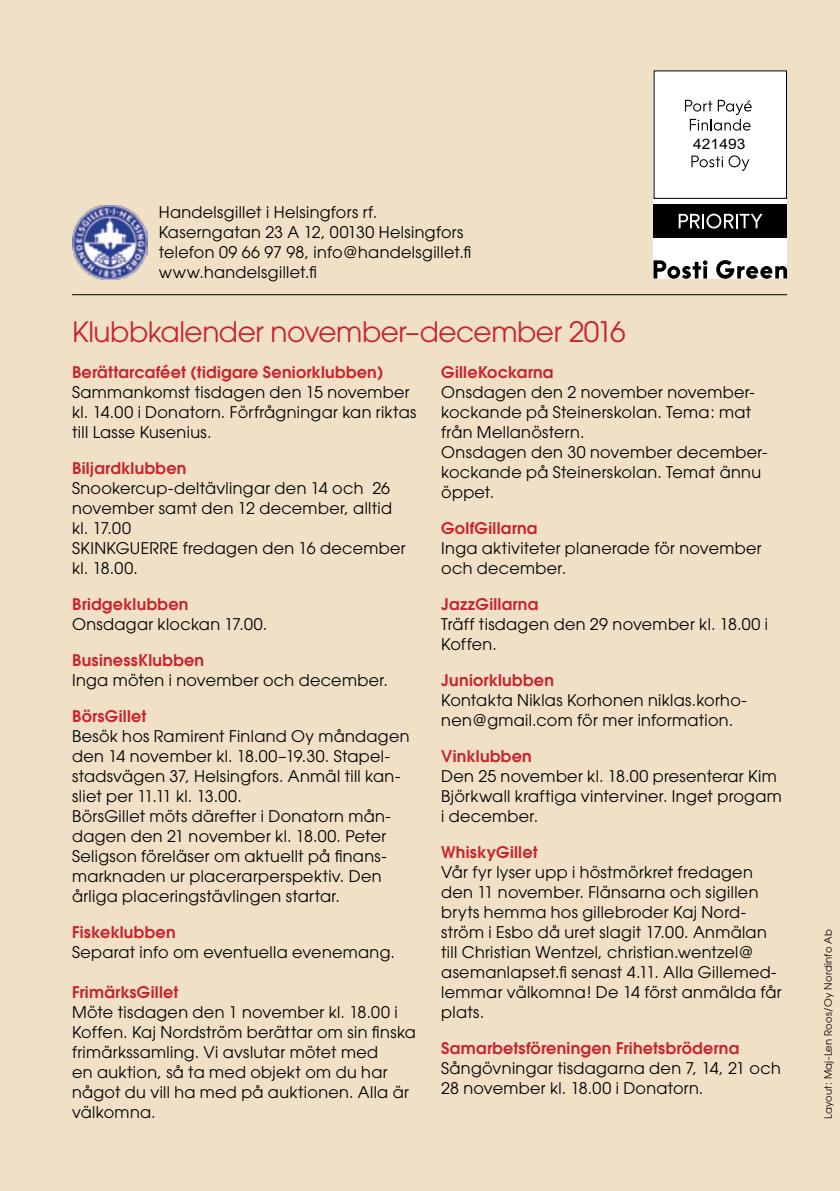
<style>
.page{position:relative;width:840px;height:1191px;background:#fff}
.page>*{position:absolute;margin:0;border:0;box-sizing:border-box;transform-origin:0 0}
.t1{font:28px "Avant Garde";letter-spacing:-.015em;color:#c6252c}
.t2{font:16px/20px "Avant Garde";letter-spacing:.02em;color:#000}
.t3{font:600 16px "Avant Garde";letter-spacing:.015em;color:#c6252c}
.t4{font:14.4px "Arial";letter-spacing:.005em;color:#000;scale:1.08 1}
.t5{font:10px "Avant Garde";letter-spacing:.03em;color:#000}
</style>
<div class="page">
<div style="left:0;top:0;width:839px;height:1191px;background:#f0e0c6"></div>
<hr style="left:72px;top:294px;width:714px;height:1px;background:#000">
<div style="left:653px;top:70px;width:133px;height:209px;background:#fff"></div>
<div style="left:653px;top:204px;width:133px;height:34px;background:#000"></div>
<svg style="left:685px;top:100px;width:66px;height:31px"></svg>
<svg style="left:691px;top:156px;width:31px;height:11px"></svg>
<svg style="left:728px;top:155px;width:21px;height:16px"></svg>
<svg style="left:678px;top:214px;width:84px;height:14px"></svg>
<svg style="left:653px;top:260px;width:54px;height:19px"></svg>
<svg style="left:716px;top:260px;width:70px;height:19px"></svg>
<img style="left:72px;top:206px;width:75px;height:74px">
<p class="t2" style="left:159px;top:202px;width:314px">Handelsgillet i Helsingfors rf.<br>Kaserngatan 23 A 12, 00130 Helsingfors telefon 09 66 97 98, info@handelsgillet.fi www.handelsgillet.fi</p>
<h1 class="t1" style="left:72px;top:315px;width:555px">Klubbkalender november–december 2016</h1>
<p class="t4" style="left:692px;top:135px;width:50px">421493</p>
<p class="t3" style="left:72px;top:361px;width:313px">Berättarcaféet (tidigare Seniorklubben)</p>
<p class="t2" style="left:72px;top:382px;width:345px">Sammankomst tisdagen den 15 november kl. 14.00 i Donatorn. Förfrågningar kan riktas till Lasse Kusenius.</p>
<p class="t3" style="left:72px;top:457px;width:116px">Biljardklubben</p>
<p class="t2" style="left:72px;top:478px;width:335px">Snookercup-deltävlingar den 14 och 26 november samt den 12 december, alltid kl. 17.00<br>SKINKGUERRE fredagen den 16 december kl. 18.00.</p>
<p class="t3" style="left:72px;top:593px;width:118px">Bridgeklubben</p>
<p class="t2" style="left:72px;top:614px;width:197px">Onsdagar klockan 17.00.</p>
<p class="t3" style="left:72px;top:649px;width:134px">BusinessKlubben</p>
<p class="t2" style="left:72px;top:670px;width:317px">Inga möten i november och december.</p>
<p class="t3" style="left:72px;top:705px;width:76px">BörsGillet</p>
<p class="t2" style="left:72px;top:726px;width:339px">Besök hos Ramirent Finland Oy måndagen den 14 november kl. 18.00–19.30. Stapel&shy;stadsvägen 37, Helsingfors. Anmäl till kan&shy;sliet per 11.11 kl. 13.00.<br>BörsGillet möts därefter i Donatorn mån&shy;dagen den 21 november kl. 18.00. Peter Seligson föreläser om aktuellt på finans&shy;marknaden ur placerarperspektiv. Den årliga placeringstävlingen startar.</p>
<p class="t3" style="left:72px;top:921px;width:105px">Fiskeklubben</p>
<p class="t2" style="left:72px;top:942px;width:324px">Separat info om eventuella evenemang.</p>
<p class="t3" style="left:72px;top:981px;width:108px">FrimärksGillet</p>
<p class="t2" style="left:72px;top:1002px;width:345px">Möte tisdagen den 1 november kl. 18.00 i Koffen. Kaj Nordström berättar om sin finska frimärkssamling. Vi avslutar mötet med<br>en auktion, så ta med objekt om du har något du vill ha med på auktionen. Alla är välkomna.</p>
<p class="t3" style="left:441px;top:361px;width:114px">GilleKockarna</p>
<p class="t2" style="left:441px;top:382px;width:327px">Onsdagen den 2 november november&shy;kockande på Steinerskolan. Tema: mat från Mellanöstern.<br>Onsdagen den 30 november december&shy;kockande på Steinerskolan. Temat ännu öppet.</p>
<p class="t3" style="left:441px;top:517px;width:98px">GolfGillarna</p>
<p class="t2" style="left:441px;top:538px;width:322px">Inga aktiviteter planerade för november och december.</p>
<p class="t3" style="left:441px;top:593px;width:99px">JazzGillarna</p>
<p class="t2" style="left:441px;top:614px;width:328px">Träff tisdagen den 29 november kl. 18.00 i<br>Koffen.</p>
<p class="t3" style="left:441px;top:669px;width:114px">Juniorklubben</p>
<p class="t2" style="left:441px;top:690px;width:307px">Kontakta Niklas Korhonen niklas.korho&shy;nen@gmail.com för mer information.</p>
<p class="t3" style="left:441px;top:745px;width:92px">Vinklubben</p>
<p class="t2" style="left:441px;top:766px;width:342px">Den 25 november kl. 18.00 presenterar Kim<br>Björkwall kraftiga vinterviner. Inget progam i december.</p>
<p class="t3" style="left:441px;top:841px;width:98px">WhiskyGillet</p>
<p class="t2" style="left:441px;top:862px;width:342px">Vår fyr lyser upp i höstmörkret fredagen den 11 november. Flänsarna och sigillen bryts hemma hos gillebroder Kaj Nord&shy;ström i Esbo då uret slagit 17.00. Anmälan till Christian Wentzel, christian.wentzel@ asemanlapset.fi senast 4.11. Alla Gillemed&shy;lemmar välkomna! De 14 först anmälda får plats.</p>
<p class="t3" style="left:441px;top:1037px;width:299px">Samarbetsföreningen Frihetsbröderna</p>
<p class="t2" style="left:441px;top:1058px;width:341px">Sångövningar tisdagarna den 7, 14, 21 och<br>28 november kl. 18.00 i Donatorn.</p>
<p class="t5" style="left:821px;top:1119px;width:191px;rotate:-90deg">Layout: Maj-Len Roos/Oy Nordinfo Ab</p>
</div>
